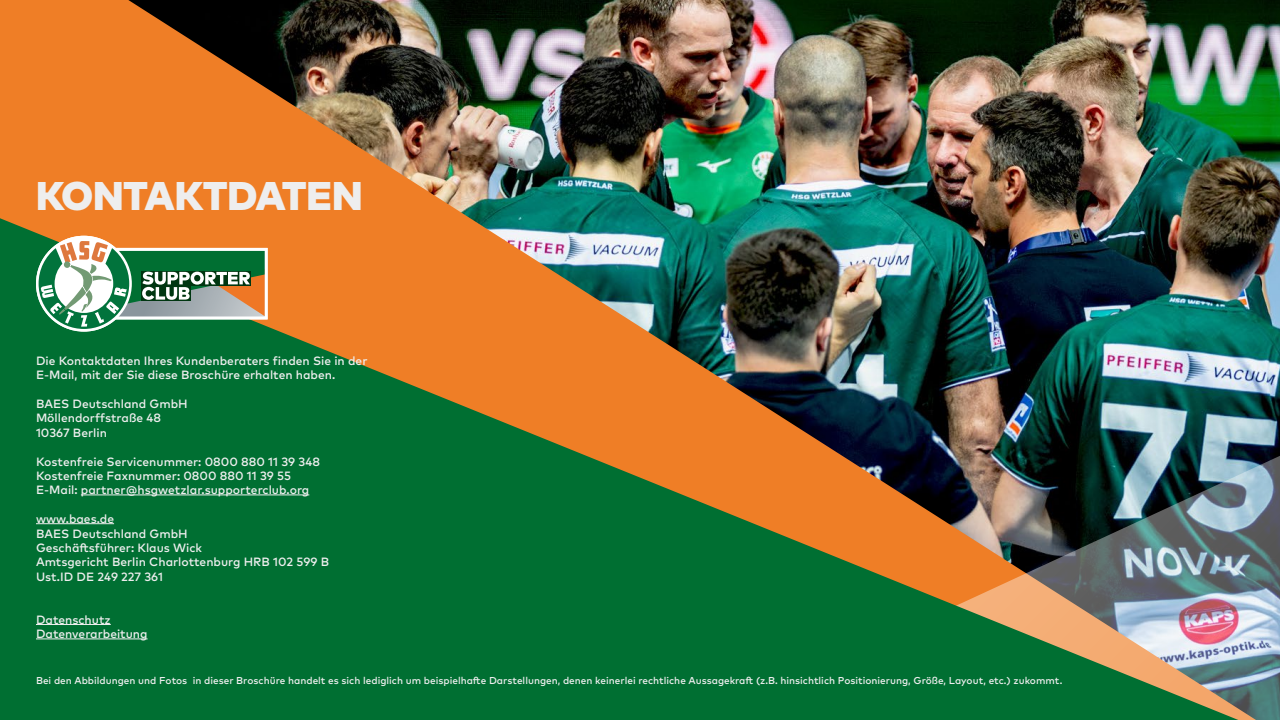
<style>
.page{position:relative;width:1280px;height:720px;background:#fff}
.page>*{position:absolute;margin:0;border:0;box-sizing:border-box;transform-origin:0 0}
.t1{font:900 40px "Mark Pro";color:#eee}
.t2{font:500 12px/14.4px "Mark Pro";color:#eee}
.t3{font:500 10px "Mark Pro";color:#eee}
</style>
<div class="page">
<img style="left:0;top:0;width:1256px;height:452px">
<img style="left:1238px;top:452px;width:42px;height:268px">
<img style="left:0;top:218px;width:1238px;height:502px">
<hr style="left:81px;top:495px;width:228px;height:1px;background:#eee">
<hr style="left:36px;top:524px;width:78px;height:1px;background:#eee">
<hr style="left:36px;top:624px;width:75px;height:1px;background:#eee">
<hr style="left:36px;top:639px;width:112px;height:1px;background:#eee">
<svg style="left:36px;top:236px;width:232px;height:96px"></svg>
<h1 class="t1" style="left:36px;top:165px;width:328px">KONTAKTDATEN</h1>
<p class="t2" style="left:36px;top:352px;width:333px">Die Kontaktdaten Ihres Kundenberaters finden Sie in der<br>E-Mail, mit der Sie diese Broschüre erhalten haben.</p>
<p class="t2" style="left:36px;top:395px;width:153px">BAES Deutschland GmbH<br>Möllendorffstraße 48<br>10367 Berlin</p>
<p class="t2" style="left:36px;top:453px;width:286px">Kostenfreie Servicenummer: 0800 880 11 39 348<br>Kostenfreie Faxnummer: 0800 880 11 39 55<br>E-Mail: partner@hsgwetzlar.supporterclub.org</p>
<p class="t2" style="left:36px;top:511px;width:295px">www.baes.de<br>BAES Deutschland GmbH<br>Geschäftsführer: Klaus Wick<br>Amtsgericht Berlin Charlottenburg HRB 102 599 B<br>Ust.ID DE 249 227 361</p>
<p class="t2" style="left:36px;top:611px;width:113px">Datenschutz<br>Datenverarbeitung</p>
<p class="t3" style="left:36px;top:673px;width:1028px">Bei den Abbildungen und Fotos in dieser Broschüre handelt es sich lediglich um beispielhafte Darstellungen, denen keinerlei rechtliche Aussagekraft (z.B. hinsichtlich Positionierung, Größe, Layout, etc.) zukommt.</p>
</div>
